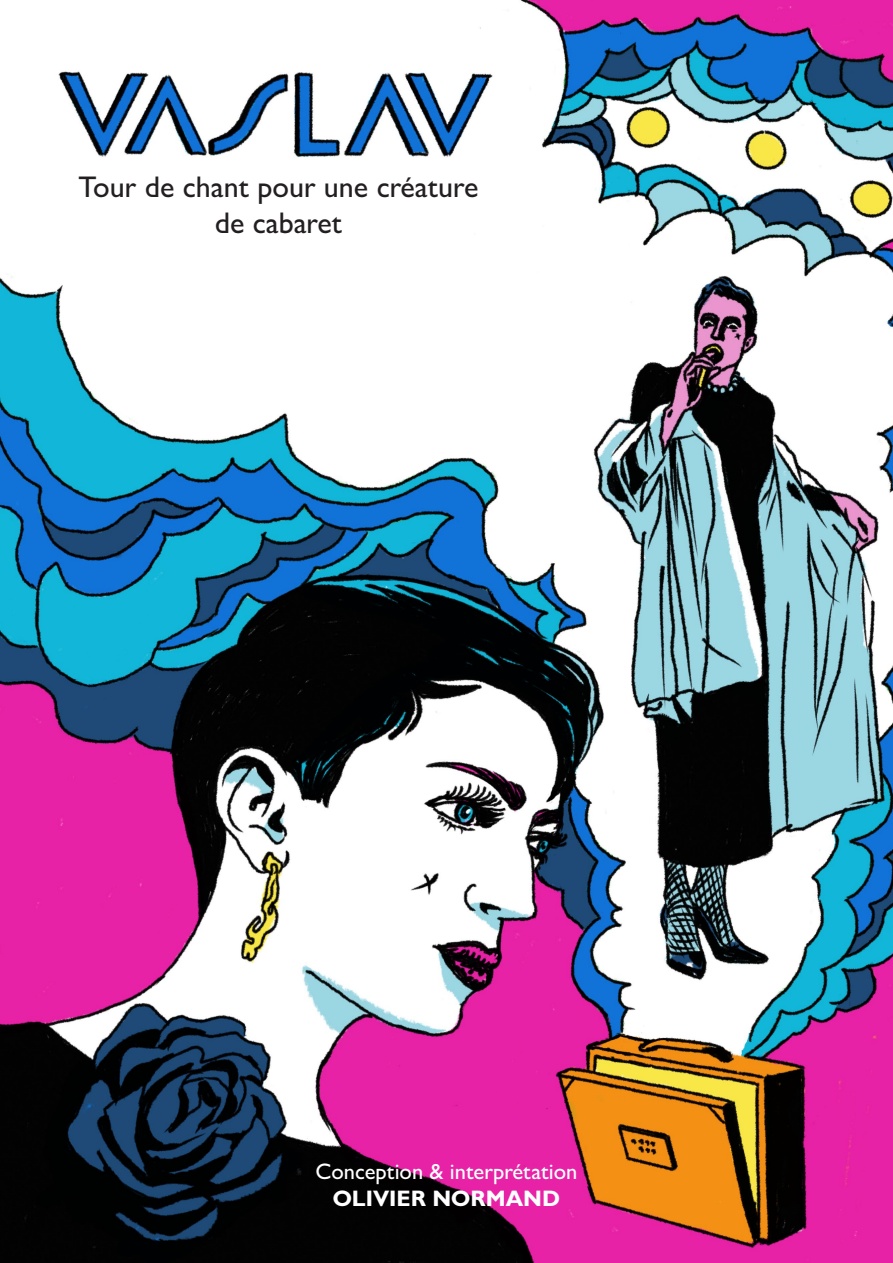
<style>
.page{position:relative;width:893px;height:1263px;background:#fff}
.page>*{position:absolute;margin:0;border:0;box-sizing:border-box;transform-origin:0 0}
.t1{font:500 30px "Gill Sans";color:#231f20}
.t2{font:500 22.5px "Gill Sans";color:#fff}
.t3{font:700 22.5px "Gill Sans";color:#fff}
</style>
<div class="page">
<img style="left:0;top:0;width:893px;height:1263px">
<div style="left:62px;top:160px;width:412px;height:91px;background:#fff"></div>
<p class="t1" style="left:79px;top:169px;width:401px">Tour de chant pour une créature</p>
<p class="t1" style="left:215px;top:205px;width:129px">de cabaret</p>
<p class="t2" style="left:315px;top:1158px;width:264px">Conception &amp; interprétation</p>
<p class="t3" style="left:333px;top:1185px;width:229px">OLIVIER NORMAND</p>
</div>
